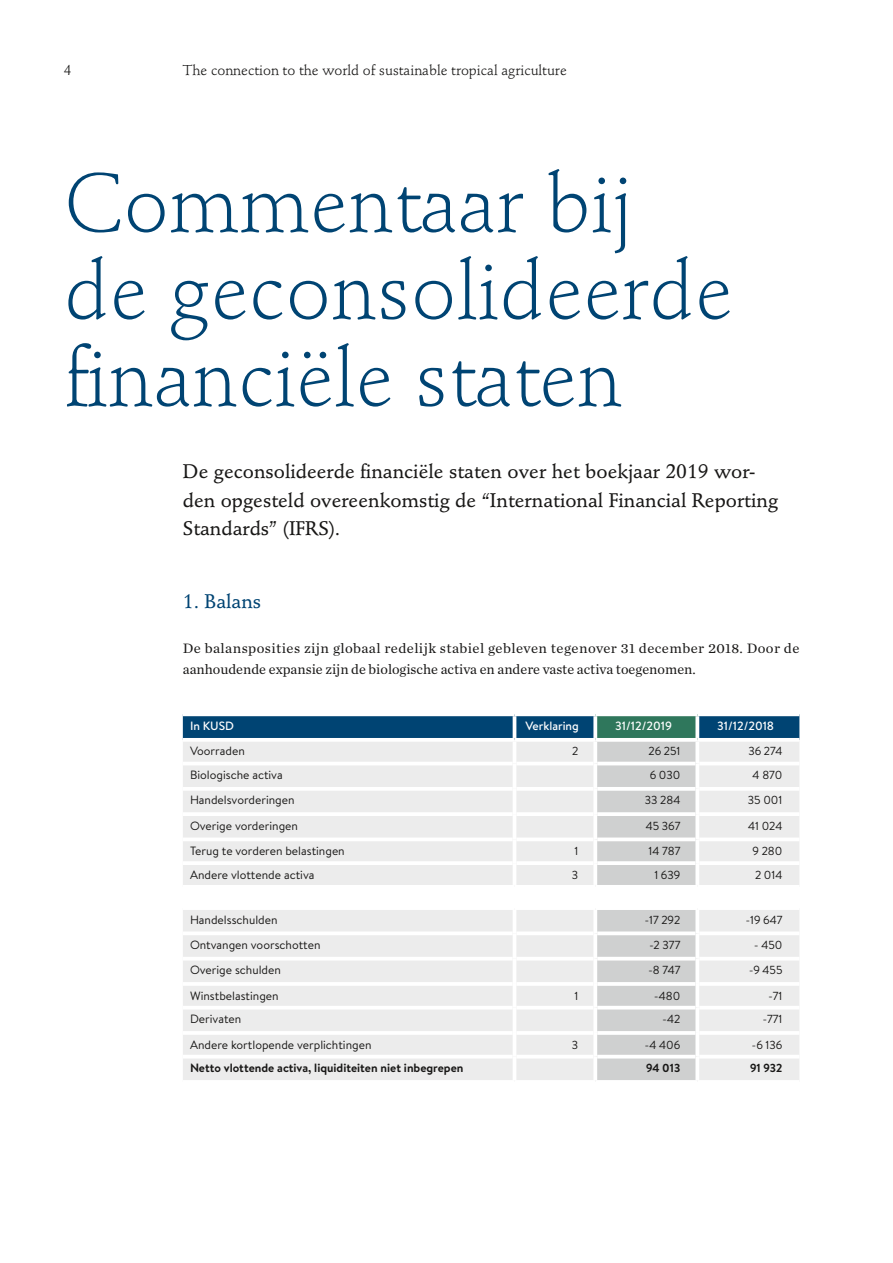
<style>
.page{position:relative;width:893px;height:1263px;background:#fff}
.page>*{position:absolute;margin:0;border:0;box-sizing:border-box;transform-origin:0 0}
.t1{font:300 82.5px/87px "Stempel Schneidler Std";color:#004473}
.t2{font:500 19.5px/28.5px "Stempel Schneidler Std";color:#181716}
.t3{font:500 19.5px "Stempel Schneidler Std";color:#004473}
.t4{font:14.25px/21px "Chronicle Text G1";letter-spacing:.02em;color:#181716}
.t5{font:14.25px "Stempel Schneidler Std";color:#181716}
.t6{font:12px "Brandon Text";color:#181716}
.t7{font:12px "Brandon Grotesque";color:#181716}
.t8{font:700 12px "Brandon Text";color:#181716}
.t9{font:500 12px "Brandon Text";color:#fff}
.t10{font:700 12px "Brandon Grotesque";color:#181716}
</style>
<div class="page">
<svg style="left:183px;top:716px;width:616px;height:364px;background:#d9dee0"></svg>
<hr style="left:183px;top:738px;width:331px;height:4px;background:#fff">
<hr style="left:514px;top:738px;width:81px;height:4px;background:#fff">
<svg style="left:595px;top:738px;width:102px;height:4px"></svg>
<hr style="left:697px;top:738px;width:102px;height:4px;background:#fff">
<hr style="left:183px;top:762px;width:330px;height:3px;background:#fff">
<hr style="left:516px;top:762px;width:77px;height:3px;background:#fff">
<hr style="left:597px;top:762px;width:98px;height:3px;background:#fff">
<hr style="left:699px;top:762px;width:100px;height:3px;background:#fff">
<hr style="left:183px;top:787px;width:330px;height:4px;background:#fff">
<hr style="left:516px;top:787px;width:77px;height:4px;background:#fff">
<svg style="left:597px;top:787px;width:98px;height:4px"></svg>
<hr style="left:699px;top:787px;width:100px;height:4px;background:#fff">
<hr style="left:183px;top:812px;width:330px;height:4px;background:#fff">
<hr style="left:516px;top:812px;width:77px;height:4px;background:#fff">
<svg style="left:597px;top:812px;width:98px;height:4px"></svg>
<hr style="left:699px;top:812px;width:100px;height:4px;background:#fff">
<hr style="left:183px;top:837px;width:330px;height:4px;background:#fff">
<hr style="left:516px;top:837px;width:77px;height:4px;background:#fff">
<svg style="left:597px;top:837px;width:98px;height:4px"></svg>
<hr style="left:699px;top:837px;width:100px;height:4px;background:#fff">
<hr style="left:183px;top:861px;width:330px;height:4px;background:#fff">
<hr style="left:516px;top:861px;width:77px;height:4px;background:#fff">
<svg style="left:597px;top:861px;width:98px;height:4px"></svg>
<hr style="left:699px;top:861px;width:100px;height:4px;background:#fff">
<hr style="left:183px;top:885px;width:331px;height:4px;background:#fff">
<hr style="left:514px;top:885px;width:81px;height:4px;background:#fff">
<hr style="left:595px;top:885px;width:102px;height:4px;background:#fff">
<hr style="left:697px;top:885px;width:102px;height:4px;background:#fff">
<hr style="left:183px;top:906px;width:331px;height:4px;background:#fff">
<hr style="left:514px;top:906px;width:81px;height:4px;background:#fff">
<hr style="left:595px;top:906px;width:102px;height:4px;background:#fff">
<hr style="left:697px;top:906px;width:102px;height:4px;background:#fff">
<hr style="left:183px;top:931px;width:330px;height:4px;background:#fff">
<hr style="left:516px;top:931px;width:77px;height:4px;background:#fff">
<svg style="left:597px;top:931px;width:98px;height:4px"></svg>
<hr style="left:699px;top:931px;width:100px;height:4px;background:#fff">
<hr style="left:183px;top:957px;width:330px;height:3px;background:#fff">
<hr style="left:516px;top:957px;width:77px;height:3px;background:#fff">
<hr style="left:597px;top:957px;width:98px;height:3px;background:#fff">
<hr style="left:699px;top:957px;width:100px;height:3px;background:#fff">
<hr style="left:183px;top:982px;width:330px;height:4px;background:#fff">
<hr style="left:516px;top:982px;width:77px;height:4px;background:#fff">
<hr style="left:597px;top:982px;width:98px;height:4px;background:#fff">
<hr style="left:699px;top:982px;width:100px;height:4px;background:#fff">
<hr style="left:183px;top:1006px;width:330px;height:3px;background:#fff">
<hr style="left:516px;top:1006px;width:77px;height:3px;background:#fff">
<hr style="left:597px;top:1006px;width:98px;height:3px;background:#fff">
<hr style="left:699px;top:1006px;width:100px;height:3px;background:#fff">
<hr style="left:183px;top:1031px;width:330px;height:4px;background:#fff">
<hr style="left:516px;top:1031px;width:77px;height:4px;background:#fff">
<hr style="left:597px;top:1031px;width:98px;height:4px;background:#fff">
<hr style="left:699px;top:1031px;width:100px;height:4px;background:#fff">
<hr style="left:183px;top:1055px;width:330px;height:3px;background:#fff">
<hr style="left:516px;top:1055px;width:77px;height:3px;background:#fff">
<hr style="left:597px;top:1055px;width:98px;height:3px;background:#fff">
<hr style="left:699px;top:1055px;width:100px;height:3px;background:#fff">
<hr style="left:513px;top:716px;width:3px;height:22px;background:#fff">
<svg style="left:593px;top:716px;width:4px;height:22px"></svg>
<svg style="left:695px;top:716px;width:4px;height:22px"></svg>
<hr style="left:513px;top:742px;width:3px;height:21px;background:#fff">
<hr style="left:593px;top:742px;width:4px;height:21px;background:#fff">
<svg style="left:695px;top:742px;width:4px;height:21px"></svg>
<hr style="left:513px;top:763px;width:3px;height:26px;background:#fff">
<hr style="left:593px;top:763px;width:4px;height:26px;background:#fff">
<svg style="left:695px;top:763px;width:4px;height:26px"></svg>
<hr style="left:513px;top:789px;width:3px;height:25px;background:#fff">
<hr style="left:593px;top:789px;width:4px;height:25px;background:#fff">
<svg style="left:695px;top:789px;width:4px;height:25px"></svg>
<hr style="left:513px;top:814px;width:3px;height:25px;background:#fff">
<hr style="left:593px;top:814px;width:4px;height:25px;background:#fff">
<svg style="left:695px;top:814px;width:4px;height:25px"></svg>
<hr style="left:513px;top:839px;width:3px;height:24px;background:#fff">
<hr style="left:593px;top:839px;width:4px;height:24px;background:#fff">
<svg style="left:695px;top:839px;width:4px;height:24px"></svg>
<hr style="left:513px;top:863px;width:3px;height:22px;background:#fff">
<hr style="left:593px;top:863px;width:4px;height:22px;background:#fff">
<svg style="left:695px;top:863px;width:4px;height:22px"></svg>
<hr style="left:513px;top:910px;width:3px;height:23px;background:#fff">
<hr style="left:593px;top:910px;width:4px;height:23px;background:#fff">
<svg style="left:695px;top:910px;width:4px;height:23px"></svg>
<hr style="left:513px;top:933px;width:3px;height:26px;background:#fff">
<hr style="left:593px;top:933px;width:4px;height:26px;background:#fff">
<svg style="left:695px;top:933px;width:4px;height:26px"></svg>
<hr style="left:513px;top:959px;width:3px;height:25px;background:#fff">
<hr style="left:593px;top:959px;width:4px;height:25px;background:#fff">
<svg style="left:695px;top:959px;width:4px;height:25px"></svg>
<hr style="left:513px;top:984px;width:3px;height:24px;background:#fff">
<hr style="left:593px;top:984px;width:4px;height:24px;background:#fff">
<svg style="left:695px;top:984px;width:4px;height:24px"></svg>
<hr style="left:513px;top:1008px;width:3px;height:25px;background:#fff">
<hr style="left:593px;top:1008px;width:4px;height:25px;background:#fff">
<svg style="left:695px;top:1008px;width:4px;height:25px"></svg>
<hr style="left:513px;top:1033px;width:3px;height:24px;background:#fff">
<hr style="left:593px;top:1033px;width:4px;height:24px;background:#fff">
<svg style="left:695px;top:1033px;width:4px;height:24px"></svg>
<hr style="left:513px;top:1057px;width:3px;height:23px;background:#fff">
<hr style="left:593px;top:1057px;width:4px;height:23px;background:#fff">
<svg style="left:695px;top:1057px;width:4px;height:23px"></svg>
<p class="t5" style="left:64px;top:61px;width:9px">4</p>
<p class="t5" style="left:183px;top:61px;width:385px">The connection to the world of sustainable tropical agriculture</p>
<h1 class="t1" style="left:64px;top:161px;width:671px">Commentaar bij de geconsolideerde financiële staten</h1>
<h2 class="t2" style="left:183px;top:458px;width:597px">De geconsolideerde financiële staten over het boekjaar 2019 wor&shy;den opgesteld overeenkomstig de “International Financial Reporting<br>Standards” (IFRS).</h2>
<h2 class="t3" style="left:183px;top:589px;width:80px">1. Balans</h2>
<p class="t4" style="left:183px;top:637px;width:618px">De balansposities zijn globaal redelijk stabiel gebleven tegenover 31 december 2018. Door de aanhoudende expansie zijn de biologische activa en andere vaste activa toegenomen.</p>
<p class="t9" style="left:190px;top:717px;width:46px">In KUSD</p>
<p class="t9" style="left:525px;top:717px;width:55px">Verklaring</p>
<p class="t9" style="left:615px;top:717px;width:58px">31/12/2019</p>
<p class="t9" style="left:717px;top:717px;width:59px">31/12/2018</p>
<p class="t6" style="left:190px;top:743px;width:56px">Voorraden</p>
<p class="t7" style="left:572px;top:743px;width:8px">2</p>
<p class="t7" style="left:648px;top:743px;width:33px">26 251</p>
<p class="t7" style="left:748px;top:743px;width:36px">36 274</p>
<p class="t6" style="left:190px;top:767px;width:94px">Biologische activa</p>
<p class="t7" style="left:650px;top:767px;width:32px">6 030</p>
<p class="t7" style="left:753px;top:767px;width:31px">4 870</p>
<p class="t6" style="left:190px;top:792px;width:106px">Handelsvorderingen</p>
<p class="t7" style="left:645px;top:792px;width:37px">33 284</p>
<p class="t7" style="left:748px;top:792px;width:36px">35 001</p>
<p class="t6" style="left:190px;top:817px;width:109px">Overige vorderingen</p>
<p class="t7" style="left:646px;top:817px;width:36px">45 367</p>
<p class="t7" style="left:748px;top:817px;width:36px">41 024</p>
<p class="t6" style="left:190px;top:843px;width:156px">Terug te vorderen belastingen</p>
<p class="t7" style="left:574px;top:843px;width:5px">1</p>
<p class="t7" style="left:648px;top:843px;width:33px">14 787</p>
<p class="t7" style="left:752px;top:843px;width:31px">9 280</p>
<p class="t6" style="left:190px;top:866px;width:126px">Andere vlottende activa</p>
<p class="t7" style="left:572px;top:866px;width:8px">3</p>
<p class="t7" style="left:654px;top:866px;width:27px">1 639</p>
<p class="t7" style="left:755px;top:866px;width:29px">2 014</p>
<p class="t6" style="left:190px;top:911px;width:89px">Handelsschulden</p>
<p class="t7" style="left:644px;top:911px;width:37px">-17 292</p>
<p class="t7" style="left:745px;top:911px;width:38px">-19 647</p>
<p class="t6" style="left:190px;top:937px;width:132px">Ontvangen voorschotten</p>
<p class="t7" style="left:649px;top:937px;width:33px">-2 377</p>
<p class="t7" style="left:754px;top:937px;width:30px">- 450</p>
<p class="t6" style="left:190px;top:962px;width:92px">Overige schulden</p>
<p class="t7" style="left:648px;top:962px;width:34px">-8 747</p>
<p class="t7" style="left:749px;top:962px;width:35px">-9 455</p>
<p class="t6" style="left:190px;top:987px;width:90px">Winstbelastingen</p>
<p class="t7" style="left:574px;top:987px;width:5px">1</p>
<p class="t7" style="left:654px;top:987px;width:28px">-480</p>
<p class="t7" style="left:768px;top:987px;width:16px">-71</p>
<p class="t6" style="left:190px;top:1011px;width:53px">Derivaten</p>
<p class="t7" style="left:662px;top:1011px;width:20px">-42</p>
<p class="t7" style="left:762px;top:1011px;width:21px">-771</p>
<p class="t6" style="left:190px;top:1036px;width:183px">Andere kortlopende verplichtingen</p>
<p class="t7" style="left:572px;top:1036px;width:8px">3</p>
<p class="t7" style="left:645px;top:1036px;width:37px">-4 406</p>
<p class="t7" style="left:752px;top:1036px;width:32px">-6 136</p>
<p class="t8" style="left:190px;top:1060px;width:275px">Netto vlottende activa, liquiditeiten niet inbegrepen</p>
<p class="t10" style="left:646px;top:1060px;width:36px">94 013</p>
<p class="t10" style="left:750px;top:1060px;width:34px">91 932</p>
</div>
